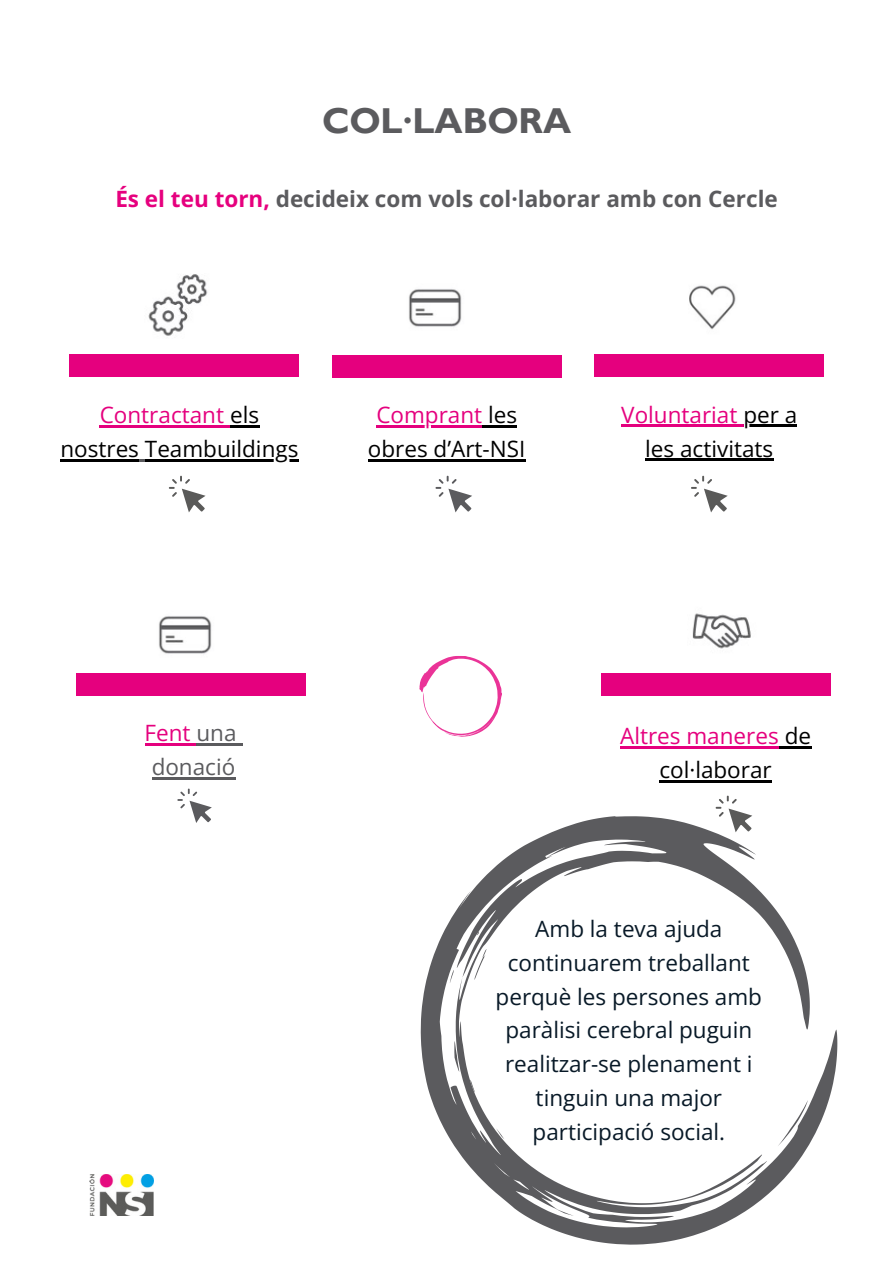
<style>
.page{position:relative;width:894px;height:1264px;background:#fff}
.page>*{position:absolute;margin:0;border:0;box-sizing:border-box;transform-origin:0 0}
.t1{font:700 36px "Gill Sans MT Std";color:#5b5b5e}
.t2{font:22.5px/33.8px "Open Sans";color:#081927;text-align:center}
.t3{font:22.5px/33.8px "Open Sans";color:#000;text-align:center}
.t4{font:700 22.5px "Open Sans";color:#5b5b5e}
.t5{font:22.5px/33.8px "Open Sans";color:#e5007e;text-align:center}
.t6{font:22.5px "Open Sans";color:#5b5b5e}
.s1{color:#e6007e}
.s2{color:#e5007e}
.s3{color:#000}
.s4{color:#5b5b5e}
</style>
<div class="page">
<img style="left:89px;top:1174px;width:64px;height:41px">
<svg style="left:169px;top:476px;width:36px;height:36px"></svg>
<svg style="left:691px;top:476px;width:36px;height:36px"></svg>
<svg style="left:715px;top:795px;width:37px;height:21px"></svg>
<svg style="left:177px;top:788px;width:35px;height:35px"></svg>
<svg style="left:435px;top:476px;width:37px;height:36px"></svg>
<div style="left:70px;top:354px;width:229px;height:23px;background:#e5007e"></div>
<div style="left:332px;top:355px;width:229px;height:23px;background:#e5007e"></div>
<div style="left:594px;top:354px;width:229px;height:23px;background:#e5007e"></div>
<div style="left:76px;top:673px;width:229px;height:22px;background:#e5007e"></div>
<div style="left:600px;top:673px;width:230px;height:22px;background:#e5007e"></div>
<svg style="left:419px;top:656px;width:83px;height:81px"></svg>
<img style="left:148px;top:274px;width:60px;height:62px">
<img style="left:409px;top:289px;width:53px;height:38px">
<img style="left:689px;top:285px;width:47px;height:45px">
<img style="left:159px;top:616px;width:53px;height:38px">
<img style="left:692px;top:613px;width:59px;height:36px">
<hr style="left:100px;top:426px;width:130px;height:2px;background:#e5007e">
<hr style="left:230px;top:426px;width:29px;height:2px;background:#000">
<hr style="left:60px;top:459px;width:79px;height:3px;background:#000">
<svg style="left:139px;top:459px;width:6px;height:3px"></svg>
<hr style="left:145px;top:459px;width:153px;height:3px;background:#000">
<hr style="left:376px;top:426px;width:106px;height:2px;background:#e5007e">
<hr style="left:482px;top:426px;width:35px;height:2px;background:#000">
<hr style="left:368px;top:459px;width:157px;height:3px;background:#000">
<hr style="left:144px;top:743px;width:52px;height:2px;background:#e5007e">
<hr style="left:196px;top:743px;width:40px;height:2px;background:#5b5b5e">
<svg style="left:236px;top:743px;width:6px;height:2px"></svg>
<hr style="left:152px;top:777px;width:83px;height:2px;background:#5b5b5e">
<hr style="left:621px;top:424px;width:122px;height:3px;background:#e5007e">
<hr style="left:743px;top:424px;width:54px;height:3px;background:#000">
<hr style="left:645px;top:458px;width:128px;height:2px;background:#000">
<hr style="left:620px;top:746px;width:158px;height:2px;background:#e5007e">
<hr style="left:778px;top:746px;width:33px;height:2px;background:#000">
<hr style="left:659px;top:780px;width:112px;height:2px;background:#000">
<svg style="left:420px;top:816px;width:417px;height:428px"></svg>
<svg style="left:777px;top:1099px;width:30px;height:47px"></svg>
<svg style="left:496px;top:1128px;width:8px;height:11px"></svg>
<svg style="left:474px;top:948px;width:12px;height:32px"></svg>
<svg style="left:470px;top:1079px;width:4px;height:13px"></svg>
<svg style="left:454px;top:1040px;width:5px;height:31px"></svg>
<svg style="left:449px;top:969px;width:5px;height:14px"></svg>
<svg style="left:476px;top:930px;width:3px;height:5px"></svg>
<svg style="left:555px;top:1208px;width:35px;height:10px"></svg>
<p class="t1" style="left:322px;top:109px;width:250px">COL·LABORA</p>
<p class="t4" style="left:115px;top:183px;width:663px"><span class="s1">És el teu torn,</span> decideix com vols col·laborar amb con Cercle</p>
<p class="t3" style="left:60px;top:398px;width:239px"><span class="s2">Contractant</span> els nostres Teambuildings</p>
<p class="t3" style="left:368px;top:398px;width:159px"><span class="s2">Comprant</span> les obres d’Art-NSI</p>
<p class="t5" style="left:621px;top:398px;width:177px">Voluntariat <span class="s3">per a</span></p>
<p class="t3" style="left:645px;top:431px;width:129px">les activitats</p>
<p class="t5" style="left:144px;top:715px;width:93px">Fent <span class="s4">una</span></p>
<p class="t6" style="left:152px;top:751px;width:85px">donació</p>
<p class="t5" style="left:620px;top:718px;width:192px">Altres maneres <span class="s3">de col·laborar</span></p>
<p class="t2" style="left:495px;top:911px;width:268px">Amb la teva ajuda continuarem treballant perquè les persones amb paràlisi cerebral puguin realitzar-se plenament i tinguin una major participació social.</p>
</div>
